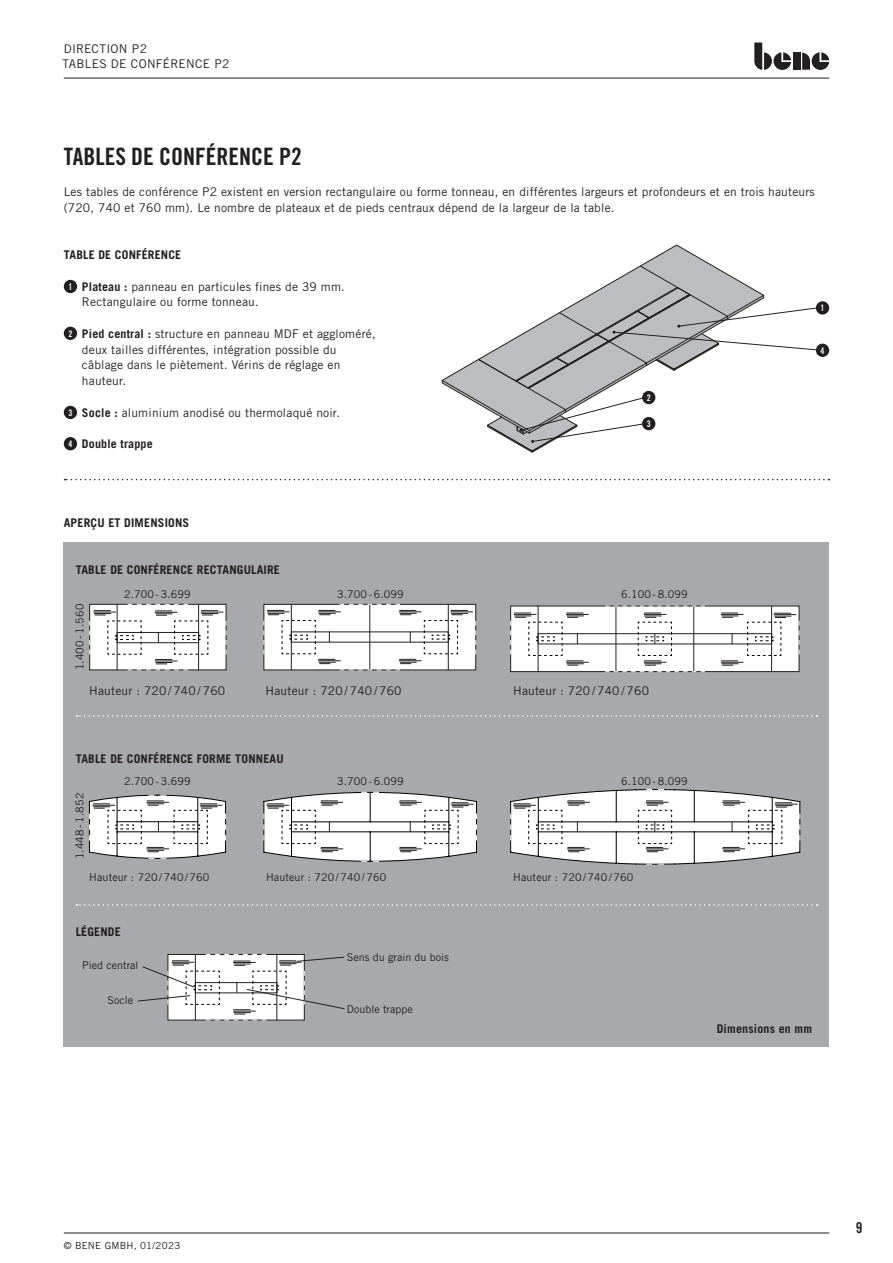
<style>
.page{position:relative;width:893px;height:1263px;background:#fff}
.page>*{position:absolute;margin:0;border:0;box-sizing:border-box;transform-origin:0 0}
.t1{font:24px "Trade Gothic LT Std Bd Cn 20";color:#231f20}
.t2{font:15px "Trade Gothic LT Std Bd Cn 20";color:#231f20}
.t3{font:12px/15.8px "Trade Gothic LT Std";letter-spacing:.015em;color:#231f20}
.t4{font:700 12px "Trade Gothic LT Std";letter-spacing:.015em;color:#231f20}
.t5{font:10.8px "Trade Gothic LT Std";letter-spacing:.01em;color:#231f20}
.t6{font:9.75px "Trade Gothic LT Std";letter-spacing:.025em;color:#231f20}
.t7{font:9px "Trade Gothic LT Std Bd Cn 20";color:#fff}
.s1{font-family:"Trade Gothic LT Std Bd Cn 20";font-size:9px;color:#fff}
.s2{font-weight:700}
</style>
<div class="page">
<svg style="left:754px;top:43px;width:37px;height:27px"></svg>
<div style="left:793px;top:53px;width:7px;height:17px;background:#231f20"></div>
<svg style="left:802px;top:52px;width:27px;height:18px"></svg>
<div style="left:64px;top:543px;width:765px;height:504px;background:#a8a9ad"></div>
<svg style="left:89px;top:604px;width:138px;height:66px;background:#e6e5e5"></svg>
<svg style="left:263px;top:604px;width:213px;height:66px;background:#e9e9e9"></svg>
<div style="left:510px;top:606px;width:289px;height:66px;background:#fff;border:1px solid #231f20"></div>
<hr style="left:538px;top:606px;width:1px;height:65px;background:#231f20">
<hr style="left:771px;top:606px;width:1px;height:66px;background:#231f20">
<hr style="left:616px;top:606px;width:1px;height:66px;background:#231f20">
<hr style="left:693px;top:606px;width:1px;height:66px;background:#231f20">
<div style="left:538px;top:633px;width:234px;height:11px;border:1px solid #231f20"></div>
<svg style="left:510px;top:613px;width:79px;height:53px"></svg>
<svg style="left:721px;top:613px;width:79px;height:53px"></svg>
<svg style="left:605px;top:606px;width:100px;height:1px"></svg>
<svg style="left:605px;top:613px;width:100px;height:59px"></svg>
<div style="left:816px;top:301px;width:13px;height:14px;background:#231f20;border-radius:50%"></div>
<div style="left:816px;top:344px;width:13px;height:13px;background:#231f20;border-radius:50%"></div>
<svg style="left:442px;top:245px;width:376px;height:208px"></svg>
<svg style="left:89px;top:794px;width:137px;height:65px;background:#dadadb"></svg>
<svg style="left:263px;top:792px;width:214px;height:70px;background:#ddd"></svg>
<svg style="left:510px;top:789px;width:291px;height:76px;background:#dcdcdd"></svg>
<hr style="left:64px;top:78px;width:765px;height:1px;background:#231f20">
<hr style="left:64px;top:1232px;width:765px;height:1px;background:#231f20">
<div style="left:64px;top:280px;width:13px;height:13px;background:#231f20;border-radius:50%"></div>
<div style="left:64px;top:327px;width:13px;height:13px;background:#231f20;border-radius:50%"></div>
<div style="left:64px;top:406px;width:13px;height:13px;background:#231f20;border-radius:50%"></div>
<svg style="left:76px;top:715px;width:741px;height:2px"></svg>
<svg style="left:65px;top:479px;width:764px;height:1px"></svg>
<div style="left:64px;top:437px;width:13px;height:13px;background:#231f20;border-radius:50%"></div>
<svg style="left:76px;top:904px;width:741px;height:2px"></svg>
<svg style="left:137px;top:954px;width:208px;height:67px"></svg>
<p class="t3" style="left:62px;top:41px;width:169px;line-height:14.4px">DIRECTION P2<br>TABLES DE CON FÉRENCE P2</p>
<h1 class="t1" style="left:64px;top:141px;width:240px">TABLES DE CONFÉRENCE P2</h1>
<p class="t3" style="left:64px;top:184px;width:753px">Les tables de conférence P2 existent en version rectangulaire ou forme tonneau, en différentes largeurs et profondeurs et en trois hauteurs (720, 740 et 760 mm). Le nombre de plateaux et de pieds centraux dépend de la largeur de la table.</p>
<p class="t4" style="left:64px;top:247px;width:119px">TABLE DE CONFÉRENCE</p>
<p class="t3" style="left:82px;top:278px;width:264px;text-indent:-14px"><span class="s1">1</span> <span class="s2">Plateau :</span> panneau en particules fines de 39 mm.<br>Rectangulaire ou forme tonneau.</p>
<p class="t3" style="left:82px;top:326px;width:295px"><span class="s2">Pied central :</span> structure en panneau M DF et aggloméré, deux tailles différentes, intégration possible du câblage dans le piètement. Vérins de réglage en hauteur.</p>
<p class="t3" style="left:82px;top:404px;width:260px"><span class="s2">Socle :</span> aluminium anodisé ou thermolaqué noir.</p>
<p class="t4" style="left:82px;top:436px;width:72px">Double trappe</p>
<p class="t7" style="left:820px;top:302px;width:5px">1</p>
<p class="t7" style="left:68px;top:328px;width:5px">2</p>
<p class="t7" style="left:820px;top:345px;width:5px">4</p>
<p class="t7" style="left:647px;top:392px;width:5px">2</p>
<p class="t7" style="left:647px;top:418px;width:5px">3</p>
<p class="t7" style="left:68px;top:407px;width:5px">3</p>
<p class="t7" style="left:68px;top:438px;width:5px">4</p>
<p class="t4" style="left:64px;top:515px;width:127px">APERÇU ET DIMENSIONS</p>
<p class="t4" style="left:76px;top:562px;width:206px">TABLE DE CONFÉRENCE RECTANGULAIRE</p>
<p class="t5" style="left:73px;top:670px;width:68px;rotate:-90deg">1.400-1.560</p>
<p class="t5" style="left:124px;top:587px;width:68px">2.700-3.699</p>
<p class="t5" style="left:337px;top:587px;width:68px">3.700-6.099</p>
<p class="t5" style="left:621px;top:587px;width:68px">6.100-8.099</p>
<p class="t3" style="left:89px;top:683px;width:137px">Hauteur : 720 / 740 / 760</p>
<p class="t3" style="left:266px;top:683px;width:137px">Hauteur : 720 / 740 / 760</p>
<p class="t4" style="left:76px;top:751px;width:210px">TABLE DE CONFÉRENCE FORME TONNEAU</p>
<p class="t3" style="left:513px;top:683px;width:137px">Hauteur : 720 / 740 / 760</p>
<p class="t5" style="left:73px;top:859px;width:68px;rotate:-90deg">1.448-1.852</p>
<p class="t5" style="left:124px;top:774px;width:68px">2.700-3.699</p>
<p class="t5" style="left:337px;top:774px;width:68px">3.700-6.099</p>
<p class="t5" style="left:621px;top:774px;width:68px">6.100-8.099</p>
<p class="t5" style="left:89px;top:871px;width:122px">Hauteur : 720/740/760</p>
<p class="t5" style="left:266px;top:871px;width:122px">Hauteur : 720/740/760</p>
<p class="t5" style="left:513px;top:871px;width:122px">Hauteur : 720/740/760</p>
<p class="t4" style="left:76px;top:925px;width:47px">LÉGENDE</p>
<p class="t5" style="left:82px;top:959px;width:58px">Pied central</p>
<p class="t5" style="left:107px;top:994px;width:27px">Socle</p>
<p class="t5" style="left:347px;top:951px;width:103px">Sens du grain du bois</p>
<p class="t5" style="left:347px;top:1002px;width:67px">Double trappe</p>
<p class="t4" style="left:717px;top:1021px;width:97px">Dimensions en mm</p>
<p class="t6" style="left:64px;top:1239px;width:118px">© Bene GmbH, 01/2023</p>
<p class="t2" style="left:856px;top:1218px;width:8px">9</p>
</div>
